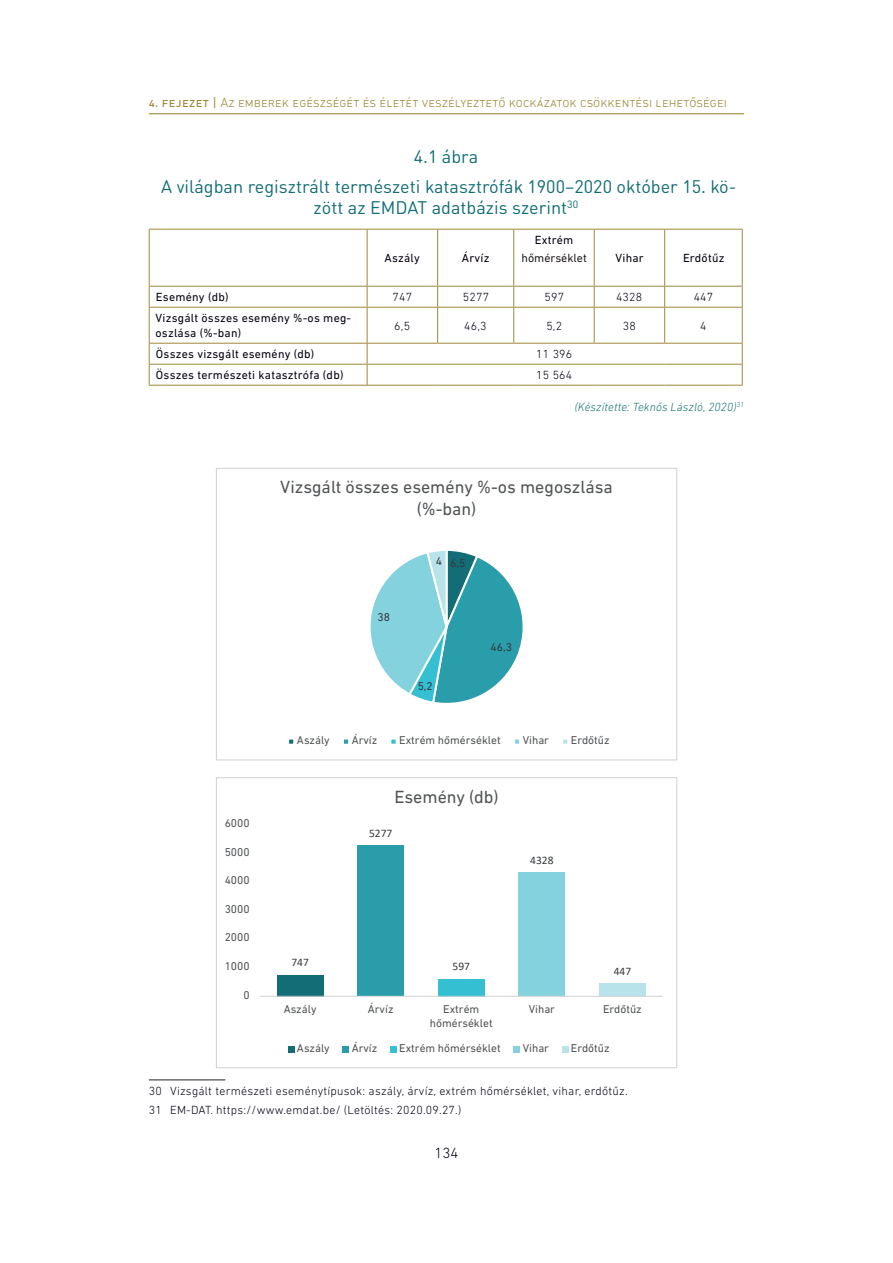
<style>
.page{position:relative;width:893px;height:1263px;background:#fff}
.page>*{position:absolute;margin:0;border:0;box-sizing:border-box;transform-origin:0 0}
.t1{font:18px/30.2px "DIN Round Pro";color:#126d76;text-align:center}
.t2{font:18px/21.5px "DIN Next LT Pro";color:#515455;text-align:center}
.t3{font:300 15px "DIN Next LT Pro";color:#070112}
.t4{font:300 13.5px "DIN Next LT Pro";color:#9e8939}
.t5{font:300 12px/19.2px "DIN Next LT Pro";letter-spacing:.02em;color:#070112}
.t6{font:12px/15px "DIN Next LT Pro";letter-spacing:.02em;color:#070112}
.t7{font:italic 300 12px "DIN Next LT Pro";letter-spacing:.01em;color:#126d76}
.t8{font:12px "DIN Next LT Pro";color:#231f20}
.t9{font:11.55px/13.8px "DIN Next LT Pro";letter-spacing:.005em;color:#515455;text-align:center}
.t10{font:11.55px "Calibri";color:#36393c}
.t11{font:11.55px "DIN Next LT Pro";color:#36393c}
.s1{font-weight:400}
</style>
<div class="page">
<hr style="left:149px;top:113px;width:595px;height:1px;background:#9e8939">
<hr style="left:149px;top:229px;width:218px;height:1px;background:#9e8939">
<hr style="left:149px;top:230px;width:1px;height:56px;background:#9e8939">
<hr style="left:367px;top:229px;width:71px;height:1px;background:#9e8939">
<hr style="left:367px;top:230px;width:1px;height:56px;background:#9e8939">
<hr style="left:438px;top:229px;width:76px;height:1px;background:#9e8939">
<hr style="left:437px;top:230px;width:1px;height:56px;background:#9e8939">
<hr style="left:514px;top:229px;width:80px;height:1px;background:#9e8939">
<hr style="left:513px;top:230px;width:1px;height:56px;background:#9e8939">
<hr style="left:594px;top:229px;width:71px;height:1px;background:#9e8939">
<hr style="left:594px;top:230px;width:1px;height:56px;background:#9e8939">
<hr style="left:665px;top:229px;width:78px;height:1px;background:#9e8939">
<hr style="left:664px;top:230px;width:1px;height:56px;background:#9e8939">
<hr style="left:742px;top:230px;width:1px;height:56px;background:#9e8939">
<hr style="left:149px;top:286px;width:218px;height:1px;background:#9e8939">
<svg style="left:149px;top:287px;width:1px;height:20px"></svg>
<hr style="left:367px;top:286px;width:71px;height:1px;background:#9e8939">
<svg style="left:367px;top:287px;width:1px;height:20px"></svg>
<hr style="left:438px;top:286px;width:76px;height:1px;background:#9e8939">
<svg style="left:437px;top:287px;width:1px;height:20px"></svg>
<hr style="left:514px;top:286px;width:80px;height:1px;background:#9e8939">
<svg style="left:513px;top:287px;width:1px;height:20px"></svg>
<hr style="left:594px;top:286px;width:71px;height:1px;background:#9e8939">
<svg style="left:594px;top:287px;width:1px;height:20px"></svg>
<hr style="left:665px;top:286px;width:78px;height:1px;background:#9e8939">
<svg style="left:664px;top:287px;width:1px;height:20px"></svg>
<svg style="left:742px;top:287px;width:1px;height:20px"></svg>
<hr style="left:149px;top:307px;width:218px;height:1px;background:#9e8939">
<hr style="left:149px;top:308px;width:1px;height:35px;background:#9e8939">
<hr style="left:367px;top:307px;width:71px;height:1px;background:#9e8939">
<hr style="left:367px;top:308px;width:1px;height:35px;background:#9e8939">
<hr style="left:438px;top:307px;width:76px;height:1px;background:#9e8939">
<hr style="left:437px;top:308px;width:1px;height:35px;background:#9e8939">
<hr style="left:514px;top:307px;width:80px;height:1px;background:#9e8939">
<hr style="left:513px;top:308px;width:1px;height:35px;background:#9e8939">
<hr style="left:594px;top:307px;width:71px;height:1px;background:#9e8939">
<hr style="left:594px;top:308px;width:1px;height:35px;background:#9e8939">
<hr style="left:665px;top:307px;width:78px;height:1px;background:#9e8939">
<hr style="left:664px;top:308px;width:1px;height:35px;background:#9e8939">
<hr style="left:742px;top:308px;width:1px;height:35px;background:#9e8939">
<hr style="left:149px;top:343px;width:218px;height:1px;background:#9e8939">
<hr style="left:367px;top:343px;width:71px;height:1px;background:#9e8939">
<hr style="left:438px;top:343px;width:76px;height:1px;background:#9e8939">
<hr style="left:514px;top:343px;width:80px;height:1px;background:#9e8939">
<hr style="left:594px;top:343px;width:71px;height:1px;background:#9e8939">
<hr style="left:665px;top:343px;width:78px;height:1px;background:#9e8939">
<hr style="left:149px;top:364px;width:218px;height:1px;background:#9e8939">
<svg style="left:149px;top:344px;width:1px;height:41px"></svg>
<hr style="left:367px;top:364px;width:71px;height:1px;background:#9e8939">
<svg style="left:367px;top:344px;width:1px;height:41px"></svg>
<hr style="left:438px;top:364px;width:76px;height:1px;background:#9e8939">
<hr style="left:514px;top:364px;width:80px;height:1px;background:#9e8939">
<hr style="left:594px;top:364px;width:71px;height:1px;background:#9e8939">
<hr style="left:665px;top:364px;width:78px;height:1px;background:#9e8939">
<svg style="left:742px;top:344px;width:1px;height:41px"></svg>
<hr style="left:149px;top:385px;width:218px;height:1px;background:#9e8939">
<hr style="left:367px;top:385px;width:71px;height:1px;background:#9e8939">
<hr style="left:438px;top:385px;width:76px;height:1px;background:#9e8939">
<hr style="left:514px;top:385px;width:80px;height:1px;background:#9e8939">
<hr style="left:594px;top:385px;width:71px;height:1px;background:#9e8939">
<hr style="left:665px;top:385px;width:78px;height:1px;background:#9e8939">
<hr style="left:149px;top:1079px;width:76px;height:1px;background:#231f20">
<div style="left:277px;top:975px;width:46px;height:21px;background:#126d76"></div>
<div style="left:358px;top:845px;width:46px;height:151px;background:#299da9"></div>
<div style="left:438px;top:979px;width:46px;height:17px;background:#34c0d2"></div>
<div style="left:519px;top:872px;width:46px;height:124px;background:#83d2dd"></div>
<div style="left:599px;top:983px;width:46px;height:13px;background:#b9e3ea"></div>
<hr style="left:260px;top:996px;width:403px;height:1px;background:#cfd1d0">
<svg style="left:288px;top:1046px;width:6px;height:6px"></svg>
<svg style="left:343px;top:1046px;width:6px;height:6px"></svg>
<div style="left:390px;top:1046px;width:7px;height:6px;background:#34c0d2"></div>
<svg style="left:514px;top:1046px;width:6px;height:6px"></svg>
<svg style="left:562px;top:1046px;width:6px;height:6px"></svg>
<div style="left:216px;top:777px;width:461px;height:291px;border:1px solid #cfd1d0"></div>
<svg style="left:370px;top:550px;width:153px;height:153px"></svg>
<svg style="left:289px;top:739px;width:5px;height:5px"></svg>
<svg style="left:343px;top:739px;width:6px;height:5px"></svg>
<div style="left:389px;top:737px;width:9px;height:9px;background:#34c0d2;border:2px solid #fff"></div>
<svg style="left:514px;top:739px;width:5px;height:5px"></svg>
<svg style="left:563px;top:739px;width:5px;height:5px"></svg>
<div style="left:216px;top:468px;width:461px;height:292px;border:1px solid #cfd1d0"></div>
<p class="t4" style="left:149px;top:95px;width:580px"><span class="s1">4. fejezet |</span> Az emberek egészségét és életét veszélyeztető kockázatok csökkentési lehetőségei</p>
<h1 class="t1" style="left:161px;top:140px;width:577px">4.1 ábra<br>A világban regisztrált természeti katasztrófák 1900–2020 október 15. kö-</h1>
<h1 class="t1" style="left:314px;top:192px;width:266px">zött az EMDAT adatbázis szerint<sup>30</sup></h1>
<p class="t6" style="left:385px;top:250px;width:37px">Aszály</p>
<p class="t6" style="left:462px;top:250px;width:29px">Árvíz</p>
<p class="t6" style="left:535px;top:232px;width:40px">Extrém</p>
<p class="t8" style="left:522px;top:251px;width:67px">hőmérséklet</p>
<p class="t6" style="left:615px;top:250px;width:30px">Vihar</p>
<p class="t6" style="left:683px;top:250px;width:43px">Erdőtűz</p>
<p class="t6" style="left:156px;top:289px;width:74px">Esemény (db)</p>
<p class="t5" style="left:393px;top:287px;width:21px">747</p>
<p class="t5" style="left:463px;top:287px;width:28px">5277</p>
<p class="t5" style="left:544px;top:287px;width:21px">597</p>
<p class="t5" style="left:616px;top:287px;width:28px">4328</p>
<p class="t5" style="left:694px;top:287px;width:21px">447</p>
<p class="t6" style="left:156px;top:310px;width:197px">Vizsgált összes esemény %-os meg&shy;oszlása (%-ban)</p>
<p class="t5" style="left:394px;top:316px;width:17px">6,5</p>
<p class="t5" style="left:464px;top:316px;width:24px">46,3</p>
<p class="t5" style="left:546px;top:316px;width:17px">5,2</p>
<p class="t5" style="left:623px;top:316px;width:15px">38</p>
<p class="t5" style="left:700px;top:316px;width:8px">4</p>
<p class="t6" style="left:156px;top:346px;width:160px">Összes vizsgált esemény (db)</p>
<p class="t5" style="left:536px;top:344px;width:38px">11 396</p>
<p class="t6" style="left:156px;top:367px;width:189px">Összes természeti katasztrófa (db)</p>
<p class="t5" style="left:536px;top:365px;width:38px">15 564</p>
<p class="t7" style="left:574px;top:400px;width:171px">(Készítette: Teknős László, 2020)<sup>31</sup></p>
<h1 class="t2" style="left:280px;top:476px;width:334px">Vizsgált összes esemény %-os megoszlása (%-ban)</h1>
<p class="t11" style="left:377px;top:610px;width:14px">38</p>
<p class="t11" style="left:436px;top:555px;width:8px">4</p>
<p class="t11" style="left:450px;top:557px;width:17px">6,5</p>
<p class="t11" style="left:418px;top:679px;width:17px">5,2</p>
<p class="t11" style="left:491px;top:640px;width:23px">46,3</p>
<p class="t9" style="left:297px;top:733px;width:34px">Aszály</p>
<p class="t9" style="left:352px;top:733px;width:27px">Árvíz</p>
<p class="t9" style="left:399px;top:733px;width:103px">Extrém hőmérséklet</p>
<p class="t9" style="left:523px;top:733px;width:28px">Vihar</p>
<p class="t9" style="left:571px;top:733px;width:40px">Erdőtűz</p>
<p class="t9" style="left:225px;top:816px;width:26px">6000</p>
<p class="t9" style="left:225px;top:845px;width:26px">5000</p>
<p class="t9" style="left:225px;top:873px;width:26px">4000</p>
<p class="t9" style="left:225px;top:902px;width:26px">3000</p>
<p class="t9" style="left:225px;top:930px;width:26px">2000</p>
<p class="t9" style="left:225px;top:959px;width:26px">1000</p>
<p class="t9" style="left:243px;top:988px;width:8px">0</p>
<h1 class="t2" style="left:394px;top:785px;width:106px">Esemény (db)</h1>
<p class="t10" style="left:291px;top:954px;width:19px">747</p>
<p class="t10" style="left:369px;top:825px;width:25px">5277</p>
<p class="t10" style="left:452px;top:958px;width:19px">597</p>
<p class="t10" style="left:530px;top:852px;width:25px">4328</p>
<p class="t10" style="left:614px;top:963px;width:19px">447</p>
<p class="t9" style="left:284px;top:1002px;width:34px">Aszály</p>
<p class="t9" style="left:368px;top:1002px;width:27px">Árvíz</p>
<p class="t9" style="left:430px;top:1002px;width:64px">Extrém hőmérséklet</p>
<p class="t9" style="left:529px;top:1002px;width:28px">Vihar</p>
<p class="t9" style="left:603px;top:1002px;width:40px">Erdőtűz</p>
<p class="t9" style="left:297px;top:1041px;width:34px">Aszály</p>
<p class="t9" style="left:352px;top:1041px;width:27px">Árvíz</p>
<p class="t9" style="left:399px;top:1041px;width:103px">Extrém hőmérséklet</p>
<p class="t9" style="left:523px;top:1041px;width:28px">Vihar</p>
<p class="t9" style="left:571px;top:1041px;width:40px">Erdőtűz</p>
<p class="t5" style="left:149px;top:1081px;width:480px">30 Vizsgált természeti eseménytípusok: aszály, árvíz, extrém hőmérséklet, vihar, erdőtűz.<br>31 EM-DAT. https://www.emdat.be/ (Letöltés: 2020.09.27.)</p>
<p class="t3" style="left:434px;top:1144px;width:25px">134</p>
</div>
